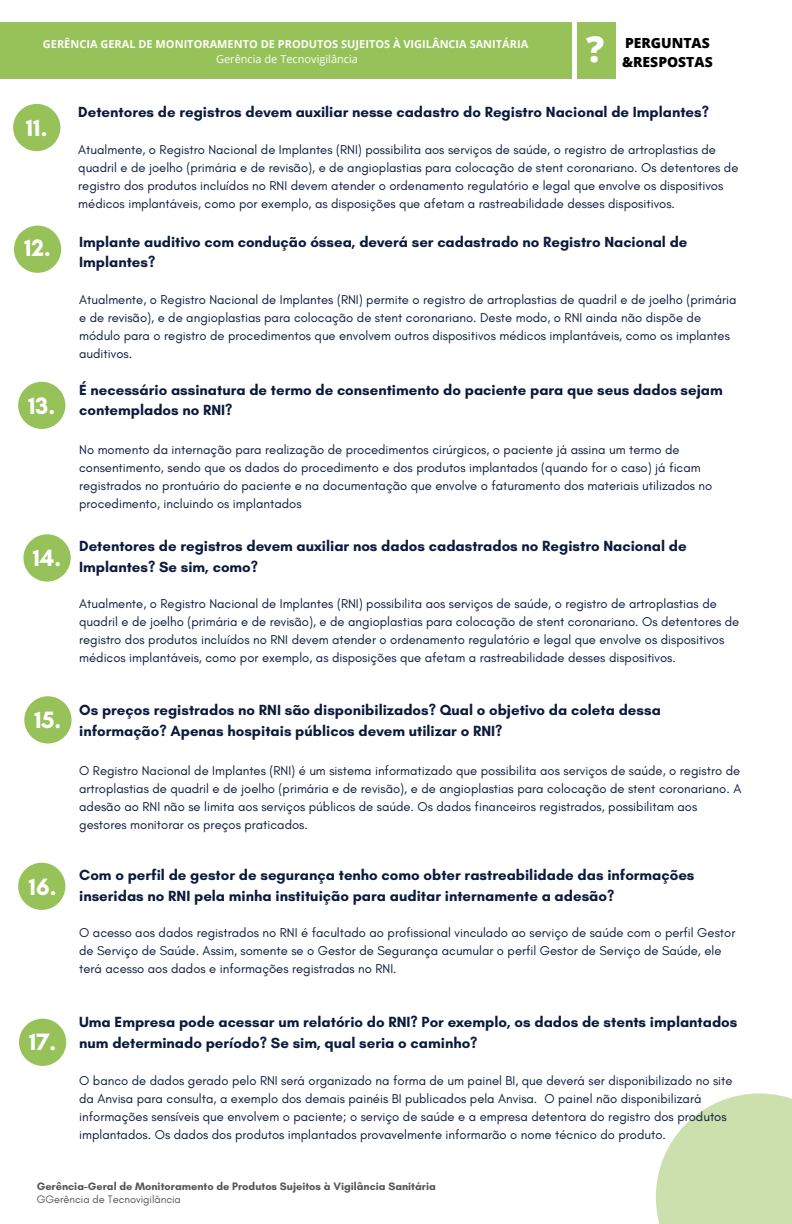
<style>
.page{position:relative;width:792px;height:1224px;background:#fff}
.page>*{position:absolute;margin:0;border:0;box-sizing:border-box;transform-origin:0 0}
.t1{font:800 36.1px "Open Sans";color:#fdfdfc}
.t2{font:700 24.1px "Glacial Indifference";color:#fff}
.t3{font:700 15px/20.2px "Glacial Indifference";color:#0b1b3d}
.t4{font:800 13.9px/19.4px "Open Sans";color:#000}
.t5{font:13px/18px "Glacial Indifference";color:#0b1b3d}
.t6{font:700 11px "Glacial Indifference";color:#545454}
.t7{font:700 11px "Open Sans";color:#fdfdfc}
.t8{font:11px "Glacial Indifference";color:#545454}
.t9{font:11px "Open Sans";color:#fdfdfc}
</style>
<div class="page">
<div style="left:13px;top:104px;width:47px;height:47px;background:#97c259;border-radius:50%"></div>
<svg style="left:656px;top:1093px;width:136px;height:131px;background:#d2e4b8"></svg>
<div style="left:23px;top:534px;width:48px;height:48px;background:#97c259;border-radius:50%"></div>
<div style="left:0;top:22px;width:571px;height:57px;background:#97c259"></div>
<div style="left:577px;top:22px;width:39px;height:57px;background:#97c259"></div>
<div style="left:14px;top:226px;width:47px;height:47px;background:#97c259;border-radius:50%"></div>
<div style="left:18px;top:382px;width:47px;height:47px;background:#97c259;border-radius:50%"></div>
<div style="left:24px;top:696px;width:48px;height:48px;background:#97c259;border-radius:50%"></div>
<div style="left:18px;top:863px;width:47px;height:47px;background:#97c259;border-radius:50%"></div>
<div style="left:19px;top:1019px;width:47px;height:47px;background:#97c259;border-radius:50%"></div>
<h1 class="t1" style="left:586px;top:24px;width:20px">?</h1>
<p class="t4" style="left:622px;top:32px;width:92px">PERGUNTAS &amp;RESPOSTAS</p>
<p class="t3" style="left:78px;top:102px;width:632px">Detentores de registros devem auxiliar nesse cadastro do Registro Nacional de Implantes?</p>
<p class="t5" style="left:78px;top:141px;width:662px">Atualmente, o Registro Nacional de Implantes (RNI) possibilita aos serviços de saúde, o registro de artroplastias de quadril e de joelho (primária e de revisão), e de angioplastias para colocação de stent coronariano. Os detentores de registro dos produtos incluídos no RNI devem atender o ordenamento regulatório e legal que envolve os dispositivos médicos implantáveis, como por exemplo, as disposições que afetam a rastreabilidade desses dispositivos.</p>
<p class="t3" style="left:79px;top:231px;width:610px">Implante auditivo com condução óssea, deverá ser cadastrado no Registro Nacional de<br>Implantes?</p>
<p class="t5" style="left:79px;top:290px;width:659px">Atualmente, o Registro Nacional de Implantes (RNI) permite o registro de artroplastias de quadril e de joelho (primária e de revisão), e de angioplastias para colocação de stent coronariano. Deste modo, o RNI ainda não dispõe de módulo para o registro de procedimentos que envolvem outros dispositivos médicos implantáveis, como os implantes auditivos.</p>
<p class="t7" style="left:43px;top:36px;width:487px">GERÊNCIA GERAL DE MONITORAMENTO DE PRODUTOS SUJEITOS À VIGILÂNCIA SANITÁRIA</p>
<p class="t9" style="left:216px;top:51px;width:144px">Gerência de Tecnovigilância</p>
<h2 class="t2" style="left:33px;top:543px;width:30px">14.</h2>
<h2 class="t2" style="left:34px;top:705px;width:29px">15.</h2>
<h2 class="t2" style="left:29px;top:872px;width:29px">16.</h2>
<h2 class="t2" style="left:29px;top:1028px;width:29px">17.</h2>
<p class="t3" style="left:79px;top:380px;width:645px">É necessário assinatura de termo de consentimento do paciente para que seus dados sejam contemplados no RNI?</p>
<p class="t5" style="left:79px;top:441px;width:635px">No momento da internação para realização de procedimentos cirúrgicos, o paciente já assina um termo de consentimento, sendo que os dados do procedimento e dos produtos implantados (quando for o caso) já ficam registrados no prontuário do paciente e na documentação que envolve o faturamento dos materiais utilizados no procedimento, incluindo os implantados</p>
<p class="t3" style="left:79px;top:536px;width:609px">Detentores de registros devem auxiliar nos dados cadastrados no Registro Nacional de<br>Implantes? Se sim, como?</p>
<p class="t5" style="left:79px;top:595px;width:662px">Atualmente, o Registro Nacional de Implantes (RNI) possibilita aos serviços de saúde, o registro de artroplastias de quadril e de joelho (primária e de revisão), e de angioplastias para colocação de stent coronariano. Os detentores de registro dos produtos incluídos no RNI devem atender o ordenamento regulatório e legal que envolve os dispositivos médicos implantáveis, como por exemplo, as disposições que afetam a rastreabilidade desses dispositivos.</p>
<p class="t3" style="left:79px;top:700px;width:583px">Os preços registrados no RNI são disponibilizados? Qual o objetivo da coleta dessa informação? Apenas hospitais públicos devem utilizar o RNI?</p>
<p class="t5" style="left:79px;top:761px;width:664px">O Registro Nacional de Implantes (RNI) é um sistema informatizado que possibilita aos serviços de saúde, o registro de artroplastias de quadril e de joelho (primária e de revisão), e de angioplastias para colocação de stent coronariano. A adesão ao RNI não se limita aos serviços públicos de saúde. Os dados financeiros registrados, possibilitam aos gestores monitorar os preços praticados.</p>
<p class="t3" style="left:79px;top:864px;width:617px;line-height:21px">Com o perfil de gestor de segurança tenho como obter rastreabilidade das informações inseridas no RNI pela minha instituição para auditar internamente a adesão?</p>
<p class="t5" style="left:79px;top:924px;width:658px">O acesso aos dados registrados no RNI é facultado ao profissional vinculado ao serviço de saúde com o perfil Gestor de Serviço de Saúde. Assim, somente se o Gestor de Segurança acumular o perfil Gestor de Serviço de Saúde, ele terá acesso aos dados e informações registradas no RNI.</p>
<p class="t3" style="left:79px;top:1011px;width:660px;line-height:21px">Uma Empresa pode acessar um relatório do RNI? Por exemplo, os dados de stents implantados num determinado período? Se sim, qual seria o caminho?</p>
<p class="t5" style="left:79px;top:1071px;width:655px">O banco de dados gerado pelo RNI será organizado na forma de um painel BI, que deverá ser disponibilizado no site da Anvisa para consulta, a exemplo dos demais painéis BI publicados pela Anvisa. O painel não disponibilizará informações sensíveis que envolvem o paciente; o serviço de saúde e a empresa detentora do registro dos produtos implantados. Os dados dos produtos implantados provavelmente informarão o nome técnico do produto.</p>
<p class="t6" style="left:37px;top:1180px;width:401px">Gerência-Geral de Monitoramento de Produtos Sujeitos à Vigilância Sanitária</p>
<p class="t8" style="left:37px;top:1192px;width:146px">GGerência de Tecnovigilância</p>
</div>
